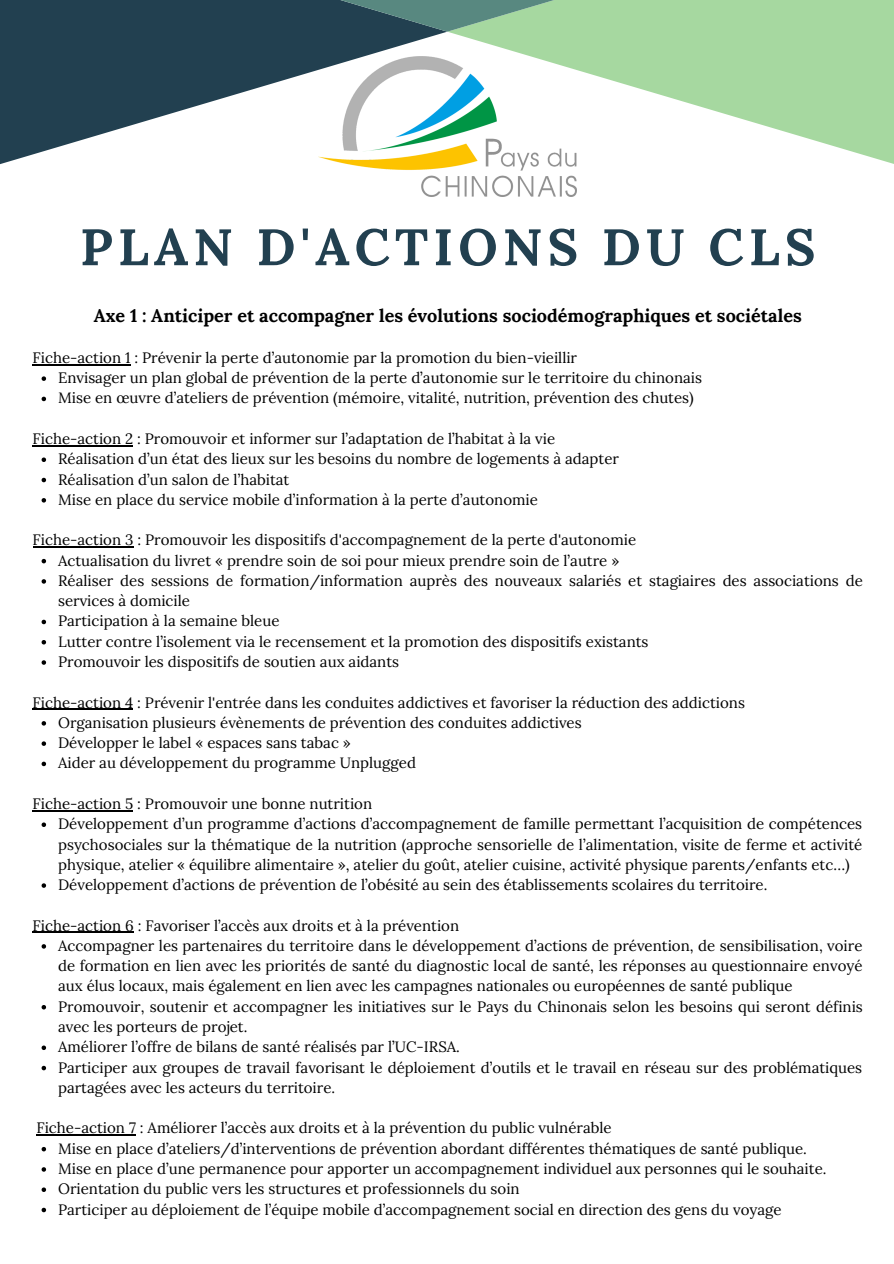
<style>
.page{position:relative;width:894px;height:1264px;background:#fff}
.page>*{position:absolute;margin:0;border:0;box-sizing:border-box;transform-origin:0 0}
.t1{font:700 51.15px "Lora";letter-spacing:.1em;color:#224050}
.t2{font:700 18px "Lora";color:#000}
.t3{font:15px/20.2px "Lora";color:#000}
</style>
<div class="page">
<svg style="left:0;top:0;width:446px;height:164px;fill:#224050"></svg>
<svg style="left:449px;top:0;width:444px;height:194px;fill:#a6d8a0"></svg>
<svg style="left:233px;top:0;width:428px;height:32px;background:#618b7a"></svg>
<svg style="left:42px;top:376px;width:4px;height:5px"></svg>
<svg style="left:42px;top:396px;width:4px;height:5px"></svg>
<svg style="left:42px;top:457px;width:4px;height:5px"></svg>
<svg style="left:42px;top:478px;width:4px;height:4px"></svg>
<svg style="left:42px;top:498px;width:4px;height:4px"></svg>
<svg style="left:42px;top:559px;width:4px;height:4px"></svg>
<svg style="left:42px;top:579px;width:4px;height:4px"></svg>
<svg style="left:42px;top:619px;width:4px;height:5px"></svg>
<svg style="left:42px;top:640px;width:4px;height:4px"></svg>
<svg style="left:42px;top:660px;width:4px;height:4px"></svg>
<svg style="left:42px;top:721px;width:4px;height:4px"></svg>
<svg style="left:42px;top:741px;width:4px;height:5px"></svg>
<svg style="left:42px;top:761px;width:4px;height:5px"></svg>
<svg style="left:42px;top:822px;width:4px;height:5px"></svg>
<svg style="left:42px;top:883px;width:4px;height:4px"></svg>
<svg style="left:42px;top:944px;width:4px;height:4px"></svg>
<svg style="left:42px;top:1005px;width:4px;height:4px"></svg>
<svg style="left:42px;top:1045px;width:4px;height:5px"></svg>
<svg style="left:42px;top:1065px;width:4px;height:5px"></svg>
<svg style="left:42px;top:1147px;width:4px;height:4px"></svg>
<svg style="left:42px;top:1167px;width:4px;height:4px"></svg>
<svg style="left:42px;top:1187px;width:4px;height:4px"></svg>
<svg style="left:42px;top:1207px;width:4px;height:5px"></svg>
<hr style="left:33px;top:364px;width:97px;height:1px;background:#000">
<hr style="left:33px;top:445px;width:100px;height:1px;background:#000">
<hr style="left:33px;top:546px;width:100px;height:1px;background:#000">
<hr style="left:33px;top:708px;width:100px;height:1px;background:#000">
<hr style="left:33px;top:810px;width:100px;height:1px;background:#000">
<hr style="left:33px;top:931px;width:101px;height:1px;background:#000">
<hr style="left:36px;top:1134px;width:100px;height:1px;background:#000">
<img style="left:319px;top:57px;width:257px;height:140px">
<p class="t1" style="left:80px;top:214px;width:736px">PLAN D'ACTIONS DU CLS</p>
<p class="t2" style="left:94px;top:304px;width:709px">Axe 1 : Anticiper et accompagner les évolutions sociodémographiques et sociétales</p>
<p class="t3" style="left:33px;top:347px;width:546px">Fiche-action 1 : Prévenir la perte d’autonomie par la promotion du bien-vieillir</p>
<p class="t3" style="left:58px;top:367px;width:645px">Envisager un plan global de prévention de la perte d’autonomie sur le territoire du chinonais</p>
<p class="t3" style="left:58px;top:388px;width:637px">Mise en œuvre d’ateliers de prévention (mémoire, vitalité, nutrition, prévention des chutes)</p>
<p class="t3" style="left:33px;top:428px;width:524px">Fiche-action 2 : Promouvoir et informer sur l’adaptation de l’habitat à la vie</p>
<p class="t3" style="left:58px;top:448px;width:562px">Réalisation d’un état des lieux sur les besoins du nombre de logements à adapter</p>
<p class="t3" style="left:58px;top:469px;width:233px">Réalisation d’un salon de l’habitat</p>
<p class="t3" style="left:58px;top:489px;width:481px">Mise en place du service mobile d’information à la perte d’autonomie</p>
<p class="t3" style="left:33px;top:529px;width:605px">Fiche-action 3 : Promouvoir les dispositifs d'accompagnement de la perte d'autonomie</p>
<p class="t3" style="left:58px;top:550px;width:562px">Actualisation du livret « prendre soin de soi pour mieux prendre soin de l’autre »</p>
<p class="t3" style="left:58px;top:570px;width:806px">Réaliser des sessions de formation/information auprès des nouveaux salariés et stagiaires des associations de services à domicile</p>
<p class="t3" style="left:58px;top:611px;width:223px">Participation à la semaine bleue</p>
<p class="t3" style="left:58px;top:631px;width:592px">Lutter contre l’isolement via le recensement et la promotion des dispositifs existants</p>
<p class="t3" style="left:58px;top:651px;width:342px">Promouvoir les dispositifs de soutien aux aidants</p>
<p class="t3" style="left:33px;top:692px;width:713px">Fiche-action 4 : Prévenir l'entrée dans les conduites addictives et favoriser la réduction des addictions</p>
<p class="t3" style="left:58px;top:712px;width:525px">Organisation plusieurs évènements de prévention des conduites addictives</p>
<p class="t3" style="left:58px;top:732px;width:294px">Développer le label « espaces sans tabac »</p>
<p class="t3" style="left:58px;top:752px;width:359px">Aider au développement du programme Unplugged</p>
<p class="t3" style="left:33px;top:793px;width:341px">Fiche-action 5 : Promouvoir une bonne nutrition</p>
<p class="t3" style="left:58px;top:813px;width:805px;text-align:justify">Développement d’un programme d’actions d’accompagnement de famille permettant l’acquisition de compétences psychosociales sur la thématique de la nutrition (approche sensorielle de l’alimentation, visite de ferme et activité physique, atelier « équilibre alimentaire », atelier du goût, atelier cuisine, activité physique parents/enfants etc…)</p>
<p class="t3" style="left:58px;top:874px;width:710px">Développement d’actions de prévention de l’obésité au sein des établissements scolaires du territoire.</p>
<p class="t3" style="left:33px;top:915px;width:428px">Fiche-action 6 : Favoriser l’accès aux droits et à la prévention</p>
<p class="t3" style="left:58px;top:935px;width:805px;text-align:justify">Accompagner les partenaires du territoire dans le développement d’actions de prévention, de sensibilisation, voire de formation en lien avec les priorités de santé du diagnostic local de santé, les réponses au questionnaire envoyé aux élus locaux, mais également en lien avec les campagnes nationales ou européennes de santé publique</p>
<p class="t3" style="left:58px;top:996px;width:806px">Promouvoir, soutenir et accompagner les initiatives sur le Pays du Chinonais selon les besoins qui seront définis avec les porteurs de projet.</p>
<p class="t3" style="left:58px;top:1036px;width:403px">Améliorer l’offre de bilans de santé réalisés par l’UC-IRSA.</p>
<p class="t3" style="left:58px;top:1056px;width:805px">Participer aux groupes de travail favorisant le déploiement d’outils et le travail en réseau sur des problématiques partagées avec les acteurs du territoire.</p>
<p class="t3" style="left:36px;top:1117px;width:576px">Fiche-action 7 : Améliorer l’accès aux droits et à la prévention du public vulnérable</p>
<p class="t3" style="left:58px;top:1138px;width:750px">Mise en place d’ateliers/d’interventions de prévention abordant différentes thématiques de santé publique.</p>
<p class="t3" style="left:58px;top:1158px;width:769px">Mise en place d’une permanence pour apporter un accompagnement individuel aux personnes qui le souhaite.</p>
<p class="t3" style="left:58px;top:1178px;width:463px">Orientation du public vers les structures et professionnels du soin</p>
<p class="t3" style="left:58px;top:1198px;width:724px">Participer au déploiement de l’équipe mobile d’accompagnement social en direction des gens du voyage</p>
</div>
